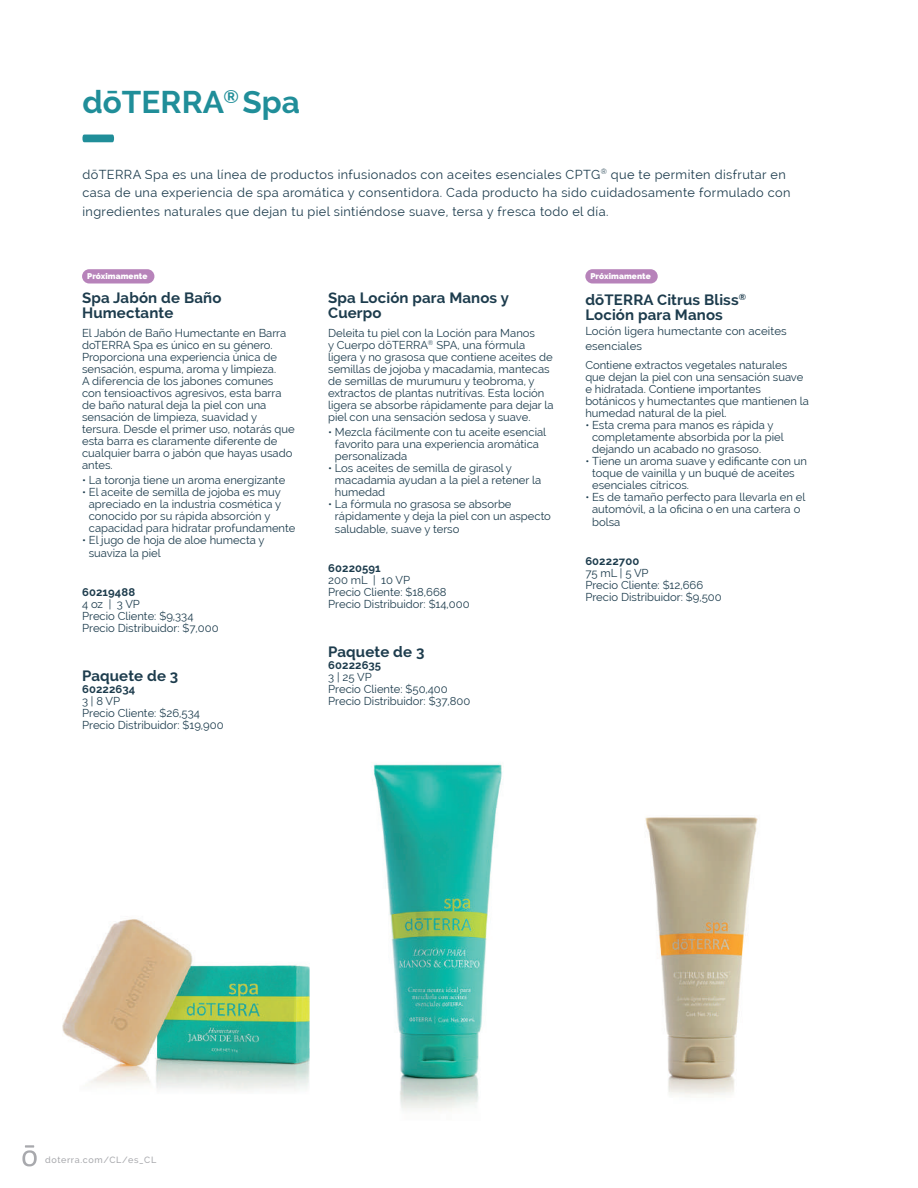
<style>
.page{position:relative;width:918px;height:1188px;background:#fff}
.page>*{position:absolute;margin:0;border:0;box-sizing:border-box;transform-origin:0 0}
.t1{font:700 31.5px "Raleway";color:#208e99}
.t2{font:700 15px/15px "Raleway";letter-spacing:.01em;color:#1d3c4d}
.t3{font:12.75px/18.8px "Raleway";letter-spacing:.03em;color:#1d3c4d}
.t4{font:11.4px/15px "Raleway";letter-spacing:.01em;color:#1d3c4d}
.t5{font:11.25px/12px "Raleway";color:#1d3c4d}
.t6{font:700 11.25px "Raleway";letter-spacing:.01em;color:#1d3c4d}
.t7{font:500 9px "Raleway";letter-spacing:.07em;color:#a8a9ad}
.t8{font:900 8.25px "Raleway";letter-spacing:.01em;color:#fff}
</style>
<div class="page">
<svg style="left:22px;top:1145px;width:15px;height:21px"></svg>
<img style="left:63px;top:919px;width:246px;height:171px">
<img style="left:372px;top:763px;width:130px;height:349px">
<img style="left:645px;top:817px;width:113px;height:279px">
<svg style="left:82px;top:135px;width:32px;height:7px"></svg>
<div style="left:82px;top:269px;width:72px;height:15px;background:#b783ba;border-radius:7px"></div>
<div style="left:585px;top:269px;width:73px;height:15px;background:#b783ba;border-radius:7px"></div>
<h1 class="t1" style="left:82px;top:84px;width:219px">dōTERRA<sup>®</sup> Spa</h1>
<p class="t3" style="left:82px;top:165px;width:709px">dōTERRA Spa es una línea de productos infusionados con aceites esenciales CPTG<sup>®</sup> que te permiten disfrutar en casa de una experiencia de spa aromática y consentidora. Cada producto ha sido cuidadosamente formulado con ingredientes naturales que dejan tu piel sintiéndose suave, tersa y fresca todo el día.</p>
<p class="t8" style="left:87px;top:272px;width:62px">Próximamente</p>
<p class="t8" style="left:590px;top:272px;width:62px">Próximamente</p>
<h2 class="t2" style="left:82px;top:290px;width:141px">Spa Jabón de Baño<br>Humectante</h2>
<p class="t5" style="left:82px;top:327px;width:214px">El Jabón de Baño Humectante en Barra doTERRA Spa es único en su género.<br>Proporciona una experiencia única de sensación, espuma, aroma y limpieza.<br>A diferencia de los jabones comunes con tensioactivos agresivos, esta barra de baño natural deja la piel con una sensación de limpieza, suavidad y tersura. Desde el primer uso, notarás que esta barra es claramente diferente de cualquier barra o jabón que hayas usado antes.</p>
<p class="t5" style="left:82px;top:474px;width:205px">• La toronja tiene un aroma energizante</p>
<p class="t5" style="left:89px;top:486px;width:208px;text-indent:-7px">• El aceite de semilla de jojoba es muy apreciado en la industria cosmética y conocido por su rápida absorción y capacidad para hidratar profundamente</p>
<p class="t5" style="left:89px;top:534px;width:177px;line-height:12.8px;text-indent:-7px">• El jugo de hoja de aloe humecta y suaviza la piel</p>
<p class="t6" style="left:82px;top:586px;width:55px">60219488</p>
<p class="t5" style="left:82px;top:598px;width:138px">4 oz | 3 VP<br>Precio Cliente: $9,334<br>Precio Distribuidor: $7,000</p>
<h2 class="t2" style="left:82px;top:669px;width:98px">Paquete de 3</h2>
<p class="t6" style="left:82px;top:683px;width:55px">60222634</p>
<p class="t5" style="left:82px;top:695px;width:143px">3 | 8 VP<br>Precio Cliente: $26,534<br>Precio Distribuidor: $19,900</p>
<h2 class="t2" style="left:328px;top:290px;width:182px">Spa Loción para Manos y<br>Cuerpo</h2>
<p class="t5" style="left:328px;top:327px;width:227px">Deleita tu piel con la Loción para Manos<br>y Cuerpo dōTERRA<sup>®</sup> SPA, una fórmula ligera y no grasosa que contiene aceites de semillas de jojoba y macadamia, mantecas de semillas de murumuru y teobroma, y extractos de plantas nutritivas. Esta loción ligera se absorbe rápidamente para dejar la piel con una sensación sedosa y suave.</p>
<p class="t5" style="left:335px;top:426px;width:213px;text-indent:-7px">• Mezcla fácilmente con tu aceite esencial favorito para una experiencia aromática personalizada</p>
<p class="t5" style="left:335px;top:462px;width:208px;text-indent:-7px">• Los aceites de semilla de girasol y macadamia ayudan a la piel a retener la humedad</p>
<p class="t5" style="left:335px;top:498px;width:218px;text-indent:-7px">• La fórmula no grasosa se absorbe rápidamente y deja la piel con un aspecto saludable, suave y terso</p>
<p class="t6" style="left:328px;top:562px;width:54px">60220591</p>
<p class="t5" style="left:328px;top:574px;width:143px">200 mL | 10 VP<br>Precio Cliente: $18,668<br>Precio Distribuidor: $14,000</p>
<h2 class="t2" style="left:328px;top:645px;width:98px">Paquete de 3</h2>
<p class="t6" style="left:328px;top:659px;width:55px">60222635</p>
<p class="t5" style="left:328px;top:671px;width:144px">3 | 25 VP<br>Precio Cliente: $50,400<br>Precio Distribuidor: $37,800</p>
<h2 class="t2" style="left:585px;top:292px;width:162px">dōTERRA Citrus Bliss<sup>®<br></sup>Loción para Manos</h2>
<p class="t4" style="left:585px;top:323px;width:203px">Loción ligera humectante con aceites esenciales</p>
<p class="t5" style="left:585px;top:359px;width:225px">Contiene extractos vegetales naturales que dejan la piel con una sensación suave e hidratada. Contiene importantes botánicos y humectantes que mantienen la humedad natural de la piel.</p>
<p class="t5" style="left:592px;top:419px;width:193px;text-indent:-7px">• Esta crema para manos es rápida y completamente absorbida por la piel dejando un acabado no grasoso.</p>
<p class="t5" style="left:592px;top:455px;width:216px;text-indent:-7px">• Tiene un aroma suave y edificante con un toque de vainilla y un buqué de aceites esenciales cítricos.</p>
<p class="t5" style="left:592px;top:491px;width:215px;text-indent:-7px">• Es de tamaño perfecto para llevarla en el automóvil, a la oficina o en una cartera o bolsa</p>
<p class="t6" style="left:585px;top:554px;width:56px">60222700</p>
<p class="t5" style="left:585px;top:567px;width:138px">75 mL | 5 VP<br>Precio Cliente: $12,666<br>Precio Distribuidor: $9,500</p>
<p class="t7" style="left:45px;top:1155px;width:113px">doterra.com/CL/es_CL</p>
</div>
